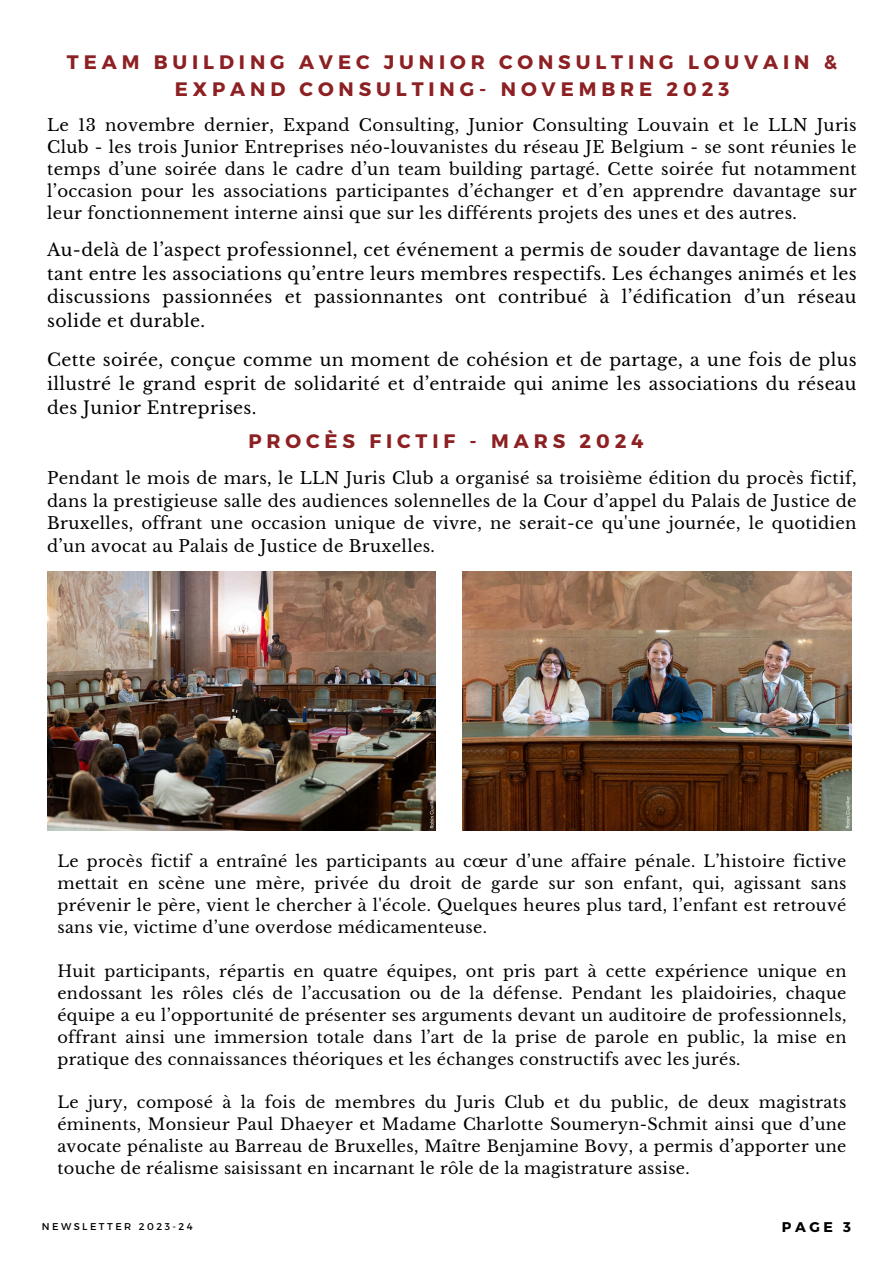
<style>
.page{position:relative;width:894px;height:1264px;background:#fff}
.page>*{position:absolute;margin:0;border:0;box-sizing:border-box;transform-origin:0 0}
.t1{font:700 19.5px/27px "Montserrat";letter-spacing:.25em;color:#8d2022;text-align:center}
.t2{font:17.4px/23.7px "Libre Baskerville";letter-spacing:.02em;color:#000;text-align:justify}
.t3{font:16.5px/22px "Libre Baskerville";letter-spacing:.02em;color:#000;text-align:justify}
.t4{font:16.05px/21.9px "Libre Baskerville";letter-spacing:.02em;color:#000;text-align:justify}
.t5{font:700 14.1px "Montserrat";color:#000}
.t6{font:9.9px "Montserrat";letter-spacing:.25em;color:#000}
</style>
<div class="page">
<img style="left:47px;top:571px;width:388px;height:259px">
<img style="left:462px;top:571px;width:389px;height:259px">
<p class="t1" style="left:67px;top:47px;width:771px">TEAM BUILDING AVEC JUNIOR CONSULTING LOUVAIN &amp;<br>EXPAND CONSULTING- NOVEMBRE 2023</p>
<p class="t3" style="left:47px;top:115px;width:810px">Le 13 novembre dernier, Expand Consulting, Junior Consulting Louvain et le LLN Juris Club - les trois Junior Entreprises néo-louvanistes du réseau JE Belgium - se sont réunies le temps d’une soirée dans le cadre d’un team building partagé. Cette soirée fut notamment l’occasion pour les associations participantes d’échanger et d’en apprendre davantage sur leur fonctionnement interne ainsi que sur les différents projets des unes et des autres.</p>
<h2 class="t2" style="left:47px;top:238px;width:810px">Au-delà de l’aspect professionnel, cet événement a permis de souder davantage de liens tant entre les associations qu’entre leurs membres respectifs. Les échanges animés et les discussions passionnées et passionnantes ont contribué à l’édification d’un réseau solide et durable.</h2>
<h2 class="t2" style="left:47px;top:348px;width:810px">Cette soirée, conçue comme un moment de cohésion et de partage, a une fois de plus illustré le grand esprit de solidarité et d’entraide qui anime les associations du réseau des Junior Entreprises.</h2>
<h2 class="t1" style="left:248px;top:427px;width:396px">PROCÈS FICTIF - MARS 2024</h2>
<h2 class="t3" style="left:47px;top:467px;width:810px;line-height:22.5px">Pendant le mois de mars, le LLN Juris Club a organisé sa troisième édition du procès fictif, dans la prestigieuse salle des audiences solennelles de la Cour d’appel du Palais de Justice de Bruxelles, offrant une occasion unique de vivre, ne serait-ce qu'une journée, le quotidien d’un avocat au Palais de Justice de Bruxelles.</h2>
<h3 class="t4" style="left:57px;top:850px;width:790px">Le procès fictif a entraîné les participants au cœur d’une affaire pénale. L’histoire fictive mettait en scène une mère, privée du droit de garde sur son enfant, qui, agissant sans prévenir le père, vient le chercher à l'école. Quelques heures plus tard, l’enfant est retrouvé sans vie, victime d’une overdose médicamenteuse.</h3>
<p class="t4" style="left:57px;top:960px;width:790px">Huit participants, répartis en quatre équipes, ont pris part à cette expérience unique en endossant les rôles clés de l’accusation ou de la défense. Pendant les plaidoiries, chaque équipe a eu l’opportunité de présenter ses arguments devant un auditoire de professionnels, offrant ainsi une immersion totale dans l’art de la prise de parole en public, la mise en pratique des connaissances théoriques et les échanges constructifs avec les jurés.</p>
<p class="t4" style="left:57px;top:1091px;width:790px">Le jury, composé à la fois de membres du Juris Club et du public, de deux magistrats éminents, Monsieur Paul Dhaeyer et Madame Charlotte Soumeryn-Schmit ainsi que d’une avocate pénaliste au Barreau de Bruxelles, Maître Benjamine Bovy, a permis d’apporter une touche de réalisme saisissant en incarnant le rôle de la magistrature assise.</p>
<h2 class="t6" style="left:42px;top:1220px;width:152px">NEWSLETTER 2023-24</h2>
<h2 class="t5" style="left:781px;top:1217px;width:71px">PAGE 3</h2>
</div>
